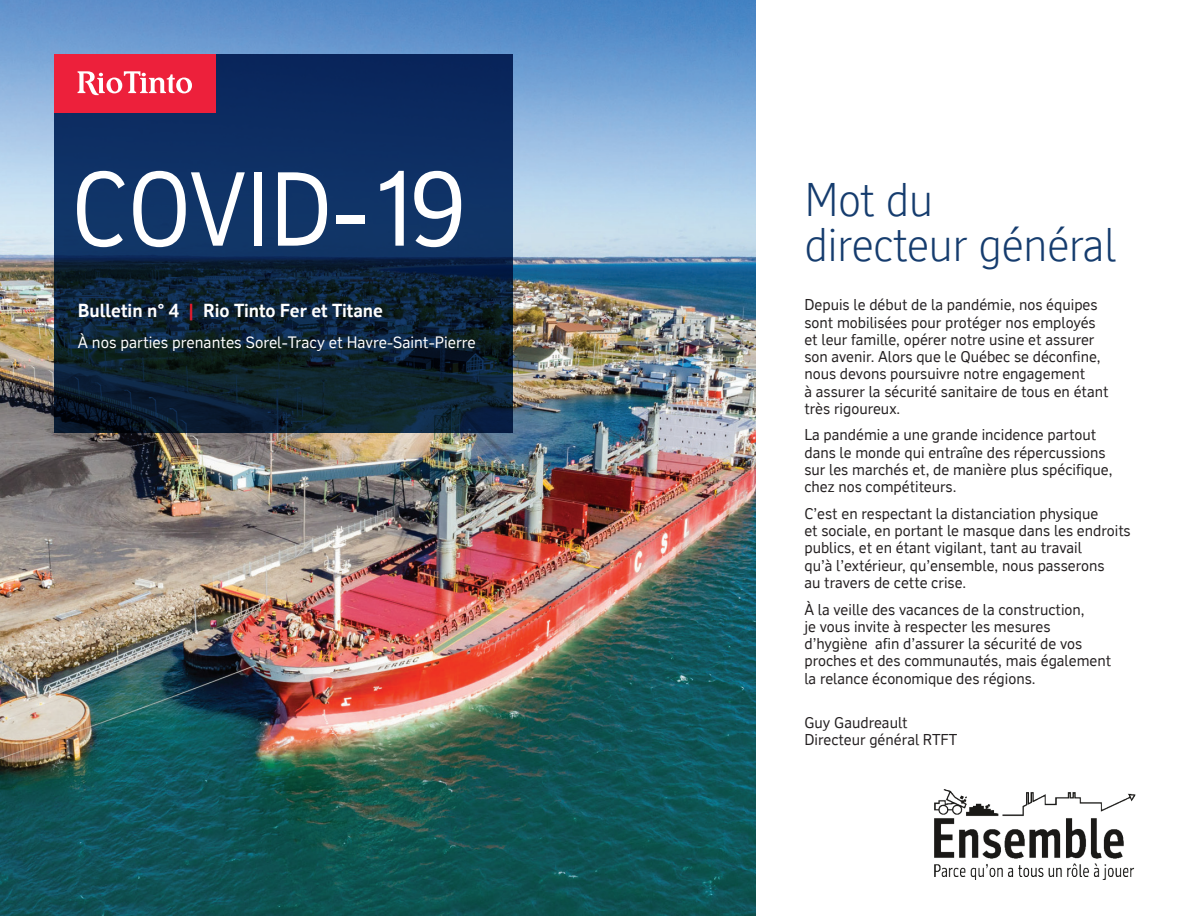
<style>
.page{position:relative;width:1188px;height:918px;background:#fff}
.page>*{position:absolute;margin:0;border:0;box-sizing:border-box;transform-origin:0 0}
.t1{font:100.8px "RT Vickerman";color:#fff;scale:.91 1}
.t2{font:300 45px/45px "RT Vickerman";letter-spacing:-.015em;color:#153c6e}
.t3{font:700 18px "RT Vickerman";color:#fff}
.t4{font:15.75px "RT Vickerman";color:#fff}
.t5{font:15px/17.2px "RT Vickerman";color:#231f20}
.s1{color:#eb1c2c}
</style>
<div class="page">
<img style="left:0;top:0;width:756px;height:916px">
<svg style="left:54px;top:54px;width:459px;height:379px"></svg>
<div style="left:54px;top:54px;width:162px;height:59px;background:#ed203b"></div>
<svg style="left:78px;top:71px;width:114px;height:24px"></svg>
<img style="left:934px;top:789px;width:202px;height:91px">
<h1 class="t1" style="left:72px;top:150px;width:435px">COVID-19</h1>
<p class="t3" style="left:78px;top:304px;width:307px">Bulletin n° 4 <span class="s1">|</span> Rio Tinto Fer et Titane</p>
<p class="t4" style="left:78px;top:333px;width:400px">À nos parties prenantes Sorel-Tracy et Havre-Saint-Pierre</p>
<h2 class="t2" style="left:804px;top:180px;width:313px">Mot du<br>directeur général</h2>
<p class="t5" style="left:804px;top:296px;width:306px">Depuis le début de la pandémie, nos équipes sont mobilisées pour protéger nos employés et leur famille, opérer notre usine et assurer son avenir. Alors que le Québec se déconfine, nous devons poursuivre notre engagement<br>à assurer la sécurité sanitaire de tous en étant très rigoureux.</p>
<p class="t5" style="left:804px;top:426px;width:310px">La pandémie a une grande incidence partout dans le monde qui entraîne des répercussions sur les marchés et, de manière plus spécifique, chez nos compétiteurs.</p>
<p class="t5" style="left:804px;top:505px;width:328px">C’est en respectant la distanciation physique<br>et sociale, en portant le masque dans les endroits publics, et en étant vigilant, tant au travail<br>qu’à l’extérieur, qu’ensemble, nous passerons<br>au travers de cette crise.</p>
<p class="t5" style="left:804px;top:600px;width:308px">À la veille des vacances de la construction,<br>je vous invite à respecter les mesures d’hygiène afin d’assurer la sécurité de vos proches et des communautés, mais également la relance économique des régions.</p>
<p class="t5" style="left:804px;top:714px;width:154px">Guy Gaudreault<br>Directeur général RTFT</p>
</div>
